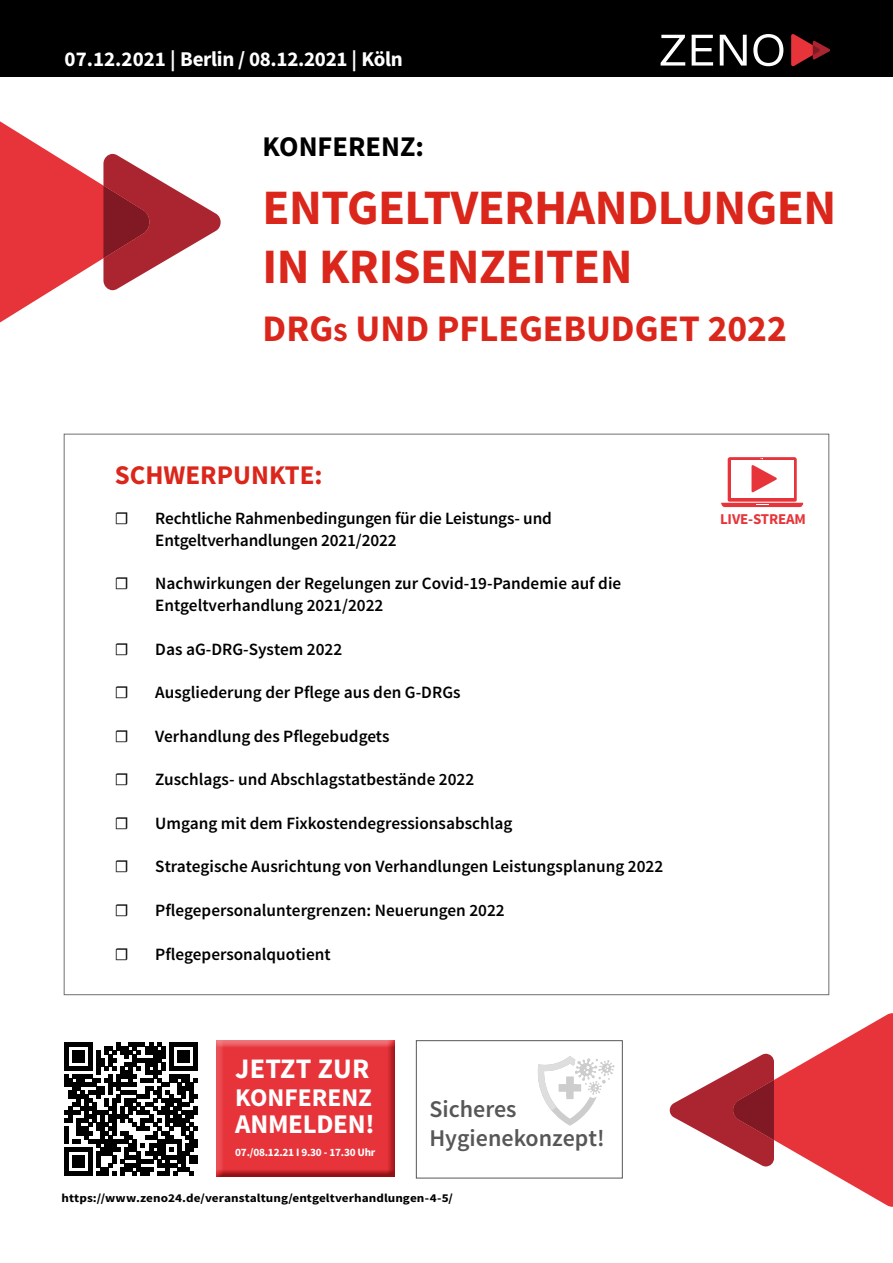
<style>
.page{position:relative;width:893px;height:1263px;background:#fff}
.page>*{position:absolute;margin:0;border:0;box-sizing:border-box;transform-origin:0 0}
.t1{font:700 49.5px/59.4px "Source Sans Pro";letter-spacing:-.01em;color:#db261b}
.t2{font:700 37.5px "Source Sans Pro";color:#db261b}
.t3{font:700 28.5px "Source Sans Pro";color:#000}
.t4{font:700 28.2px "Source Sans Pro";letter-spacing:.01em;color:#fff}
.t5{font:700 27px "Source Sans Pro";color:#db261b}
.t6{font:700 27px "Source Sans Pro";letter-spacing:-.01em;color:#fff}
.t7{font:700 25.5px "Source Sans Pro";color:#fff}
.t8{font:600 24px/28.8px "Source Sans Pro";color:#575757}
.t9{font:700 21px "Source Sans Pro";letter-spacing:-.015em;color:#fff}
.t10{font:600 17.25px/21.8px "Source Sans Pro";color:#000}
.t11{font:17.25px "Source Sans Pro";color:#000}
.t12{font:700 15px "Source Sans Pro";letter-spacing:-.01em;color:#e7343b}
.t13{font:700 12px "Source Sans Pro";letter-spacing:.005em;color:#000;scale:1.1 1}
.t14{font:700 11.25px "Source Sans Pro";letter-spacing:-.02em;color:#fff}
.s1{font-size:26.25px}
</style>
<div class="page">
<div style="left:64px;top:434px;width:765px;height:561px;background:#fff;border:1px solid #706f6f"></div>
<div style="left:0;top:0;width:893px;height:77px;background:#000"></div>
<svg style="left:0;top:121px;width:221px;height:202px"></svg>
<svg style="left:669px;top:1013px;width:224px;height:194px"></svg>
<svg style="left:661px;top:34px;width:122px;height:32px"></svg>
<svg style="left:791px;top:34px;width:39px;height:33px"></svg>
<svg style="left:537px;top:1056px;width:78px;height:70px"></svg>
<div style="left:416px;top:1040px;width:207px;height:138px;border:1px solid #575757"></div>
<div style="left:211px;top:1035px;width:192px;height:142px;background:#801924;opacity:.75"></div>
<svg style="left:64px;top:1042px;width:134px;height:133px"></svg>
<svg style="left:728px;top:457px;width:69px;height:45px"></svg>
<div style="left:731px;top:460px;width:62px;height:37px;background:#fff"></div>
<svg style="left:720px;top:501px;width:84px;height:7px"></svg>
<svg style="left:751px;top:465px;width:26px;height:28px"></svg>
<p class="t9" style="left:65px;top:45px;width:340px">07.12.2021 | Berlin / 08.12.2021 | Köln</p>
<h3 class="t3" style="left:263px;top:128px;width:163px">KONFERENZ:</h3>
<h1 class="t1" style="left:263px;top:179px;width:575px">ENTGELTVERHANDLUNGEN<br>IN KRISENZEITEN</h1>
<h2 class="t2" style="left:263px;top:304px;width:526px">DRG<span class="s1">s</span> UND PFLEGEBUDGET 2022</h2>
<h3 class="t5" style="left:115px;top:458px;width:209px">SCHWERPUNKTE:</h3>
<p class="t11" style="left:115px;top:508px;width:15px">☐</p>
<p class="t10" style="left:155px;top:508px;width:398px">Rechtliche Rahmenbedingungen für die Leistungs- und<br>Entgeltverhandlungen 2021/2022</p>
<p class="t11" style="left:115px;top:573px;width:15px">☐</p>
<p class="t10" style="left:155px;top:573px;width:467px">Nachwirkungen der Regelungen zur Covid-19-Pandemie auf die<br>Entgeltverhandlung 2021/2022</p>
<p class="t11" style="left:115px;top:638px;width:15px">☐</p>
<p class="t10" style="left:155px;top:638px;width:189px">Das aG-DRG-System 2022</p>
<p class="t11" style="left:115px;top:682px;width:15px">☐</p>
<p class="t10" style="left:155px;top:682px;width:307px">Ausgliederung der Pflege aus den G-DRGs</p>
<p class="t11" style="left:115px;top:725px;width:15px">☐</p>
<p class="t10" style="left:155px;top:725px;width:236px">Verhandlung des Pflegebudgets</p>
<p class="t11" style="left:115px;top:769px;width:15px">☐</p>
<p class="t10" style="left:155px;top:769px;width:321px">Zuschlags- und Abschlagstatbestände 2022</p>
<p class="t11" style="left:115px;top:812px;width:15px">☐</p>
<p class="t10" style="left:155px;top:812px;width:359px">Umgang mit dem Fixkostendegressionsabschlag</p>
<p class="t11" style="left:115px;top:856px;width:15px">☐</p>
<p class="t10" style="left:155px;top:856px;width:509px">Strategische Ausrichtung von Verhandlungen Leistungsplanung 2022</p>
<p class="t11" style="left:115px;top:899px;width:15px">☐</p>
<p class="t10" style="left:155px;top:899px;width:351px">Pflegepersonaluntergrenzen: Neuerungen 2022</p>
<p class="t11" style="left:115px;top:943px;width:15px">☐</p>
<p class="t10" style="left:155px;top:944px;width:177px">Pflegepersonalquotient</p>
<h3 class="t4" style="left:235px;top:1050px;width:136px">JETZT ZUR</h3>
<h3 class="t7" style="left:235px;top:1081px;width:138px">KONFERENZ</h3>
<h3 class="t6" style="left:235px;top:1106px;width:141px">ANMELDEN!</h3>
<p class="t14" style="left:235px;top:1145px;width:142px">07./08.12.21 I 9.30 - 17.30 Uhr</p>
<h3 class="t8" style="left:429px;top:1095px;width:177px">Sicheres<br>Hygienekonzept!</h3>
<p class="t13" style="left:61px;top:1190px;width:357px">https://www.zeno24.de/veranstaltung/entgeltverhandlungen-4-5/</p>
<p class="t12" style="left:720px;top:510px;width:87px">LIVE-STREAM</p>
</div>
